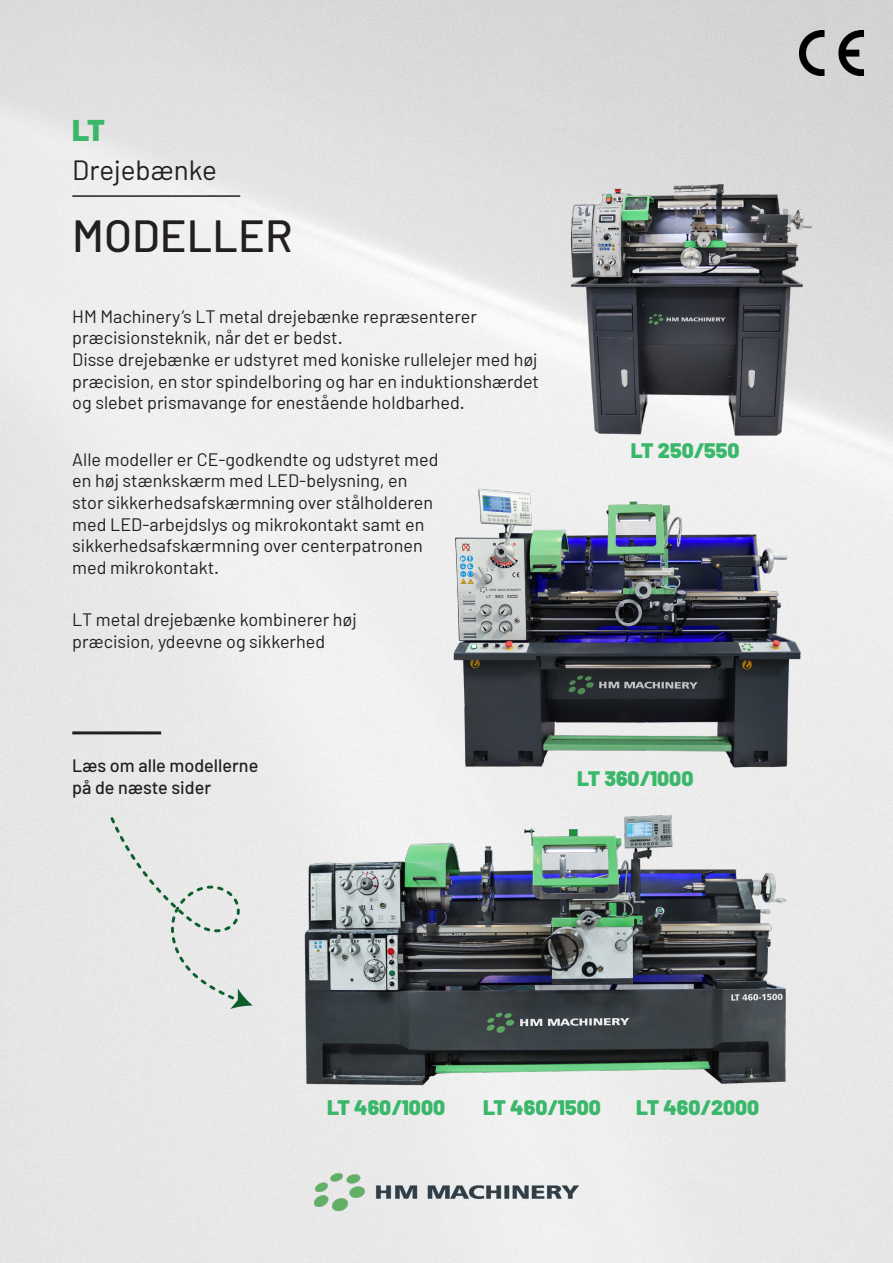
<style>
.page{position:relative;width:893px;height:1263px;background:#fff}
.page>*{position:absolute;margin:0;border:0;box-sizing:border-box;transform-origin:0 0}
.t1{font:500 45px "Barlow";color:#231f20}
.t2{font:900 30px "Barlow";color:#3ab76b}
.t3{font:27.75px "Barlow";color:#231f20}
.t4{font:900 21px "Barlow";color:#3ab76b}
.t5{font:18px/21.6px "Barlow";color:#231f20}
.t6{font:500 18px "Barlow";color:#231f20}
</style>
<div class="page">
<img style="left:0;top:0;width:893px;height:1263px">
<img style="left:315px;top:1173px;width:263px;height:37px">
<img style="left:799px;top:30px;width:64px;height:46px">
<hr style="left:72px;top:195px;width:168px;height:2px;background:#231f20">
<hr style="left:72px;top:731px;width:89px;height:3px;background:#231f20">
<img style="left:550px;top:170px;width:275px;height:269px">
<img style="left:287px;top:802px;width:510px;height:302px">
<img style="left:433px;top:478px;width:382px;height:307px">
<div style="left:110px;top:817px;width:143px;height:192px;background:#e8e8e8"></div>
<p class="t2" style="left:72px;top:111px;width:34px">LT</p>
<p class="t3" style="left:72px;top:153px;width:146px">Drejebænke</p>
<p class="t1" style="left:72px;top:208px;width:222px">MODELLER</p>
<p class="t5" style="left:72px;top:305px;width:406px">HM Machinery’s LT metal drejebænke repræsenterer præcisionsteknik, når det er bedst.</p>
<p class="t5" style="left:72px;top:348px;width:468px;text-align:justify">Disse drejebænke er udstyret med koniske rullelejer med høj præcision, en stor spindelboring og har en induktionshærdet og slebet prismavange for enestående holdbarhed.</p>
<p class="t5" style="left:72px;top:448px;width:368px">Alle modeller er CE-godkendte og udstyret med en høj stænkskærm med LED-belysning, en stor sikkerhedsafskærmning over stålholderen med LED-arbejdslys og mikrokontakt samt en sikkerhedsafskærmning over centerpatronen med mikrokontakt.</p>
<p class="t5" style="left:72px;top:608px;width:286px">LT metal drejebænke kombinerer høj præcision, ydeevne og sikkerhed</p>
<p class="t4" style="left:631px;top:438px;width:110px">LT 250/550</p>
<p class="t6" style="left:72px;top:754px;width:188px">Læs om alle modellerne</p>
<p class="t6" style="left:72px;top:776px;width:140px">på de næste sider</p>
<p class="t4" style="left:577px;top:765px;width:118px">LT 360/1000</p>
<p class="t4" style="left:327px;top:1094px;width:119px">LT 460/1000</p>
<p class="t4" style="left:483px;top:1094px;width:119px">LT 460/1500</p>
<p class="t4" style="left:636px;top:1094px;width:124px">LT 460/2000</p>
</div>
